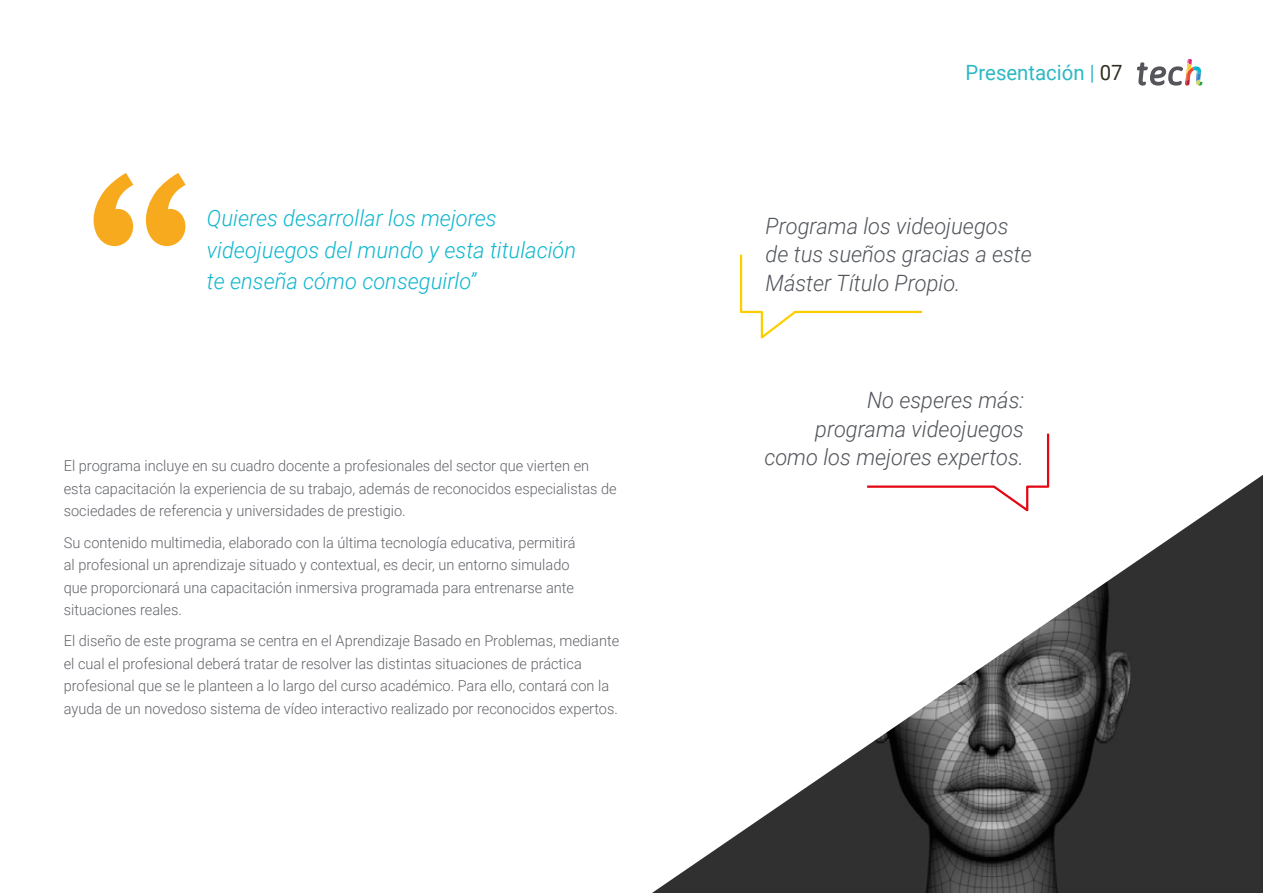
<style>
.page{position:relative;width:1263px;height:893px;background:#fff}
.page>*{position:absolute;margin:0;border:0;box-sizing:border-box;transform-origin:0 0}
.t1{font:italic 300 22.5px/28.5px "Roboto";color:#52555b}
.t2{font:italic 300 22.5px/31.5px "Roboto";color:#0fb6cf}
.t3{font:21px "Roboto";color:#2db8c5}
.t4{font:300 15px/22.5px "Roboto";color:#61646a}
.s1{color:#312e20}
</style>
<div class="page">
<svg style="left:94px;top:173px;width:92px;height:73px"></svg>
<svg style="left:739px;top:254px;width:183px;height:85px"></svg>
<svg style="left:1046px;top:433px;width:4px;height:42px"></svg>
<img style="left:652px;top:475px;width:611px;height:418px">
<svg style="left:1137px;top:59px;width:65px;height:27px"></svg>
<h2 class="t3" style="left:966px;top:57px;width:159px">Presentación | <span class="s1">07</span></h2>
<h1 class="t2" style="left:207px;top:202px;width:371px">Quieres desarrollar los mejores videojuegos del mundo y esta titulación te enseña cómo conseguirlo”</h1>
<h1 class="t1" style="left:766px;top:211px;width:268px">Programa los videojuegos de tus sueños gracias a este<br>Máster Título Propio.</h1>
<p class="t4" style="left:64px;top:454px;width:554px">El programa incluye en su cuadro docente a profesionales del sector que vierten en esta capacitación la experiencia de su trabajo, además de reconocidos especialistas de sociedades de referencia y universidades de prestigio.</p>
<p class="t4" style="left:64px;top:530px;width:513px">Su contenido multimedia, elaborado con la última tecnología educativa, permitirá al profesional un aprendizaje situado y contextual, es decir, un entorno simulado que proporcionará una capacitación inmersiva programada para entrenarse ante situaciones reales.</p>
<p class="t4" style="left:64px;top:629px;width:557px">El diseño de este programa se centra en el Aprendizaje Basado en Problemas, mediante el cual el profesional deberá tratar de resolver las distintas situaciones de práctica profesional que se le planteen a lo largo del curso académico. Para ello, contará con la ayuda de un novedoso sistema de vídeo interactivo realizado por reconocidos expertos.</p>
<h1 class="t1" style="left:764px;top:385px;width:261px;text-align:right">No esperes más:<br>programa videojuegos como los mejores expertos.</h1>
</div>
